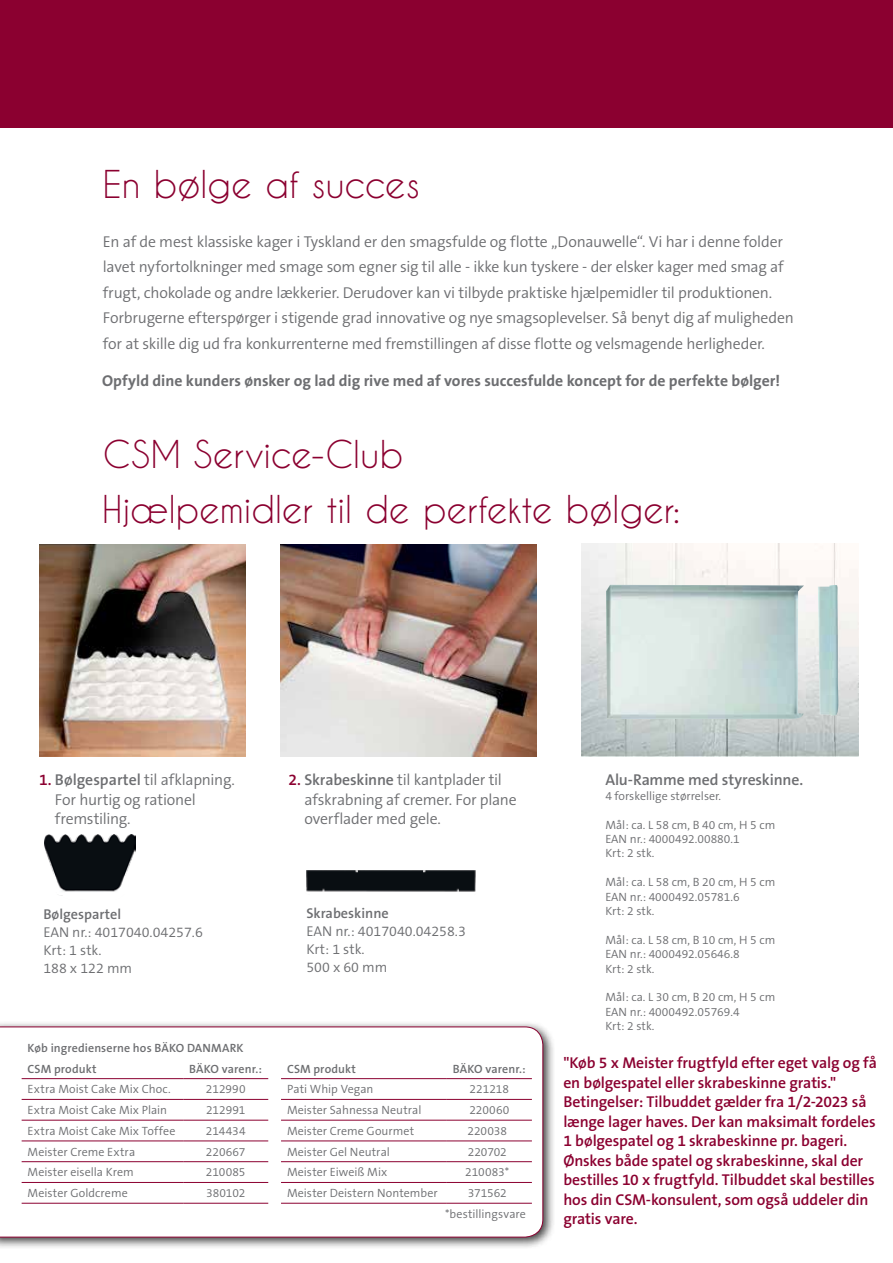
<style>
.page{position:relative;width:893px;height:1263px;background:#fff}
.page>*{position:absolute;margin:0;border:0;box-sizing:border-box;transform-origin:0 0}
.t1{font:36px "Caviar Dreams";color:#8b0030}
.t2{font:300 15.75px/19.5px "The Sans B4";letter-spacing:-.015em;color:#6d6e71}
.t3{font:600 15.75px/19.5px "The Sans B6";letter-spacing:-.01em;color:#8b0030}
.t4{font:700 15.75px "The Sans B7";color:#6d6e71}
.t5{font:600 15.75px "The Sans B6";letter-spacing:-.005em;color:#6d6e71}
.t6{font:300 14.25px/18px "The Sans B4";color:#6d6e71}
.t7{font:600 14.25px "The Sans B6";color:#6d6e71}
.t8{font:300 12px/14.4px "The Sans B4";color:#6d6e71}
.t9{font:600 12px/20.7px "The Sans B6";letter-spacing:.01em;color:#6d6e71}
.s1{font-family:"The Sans B6";font-weight:600;color:#8b0030}
.s2{font-family:"The Sans B6";font-weight:600}
</style>
<div class="page">
<div style="left:0;top:0;width:893px;height:128px;background:#8b0030"></div>
<img style="left:581px;top:543px;width:278px;height:214px">
<img style="left:39px;top:544px;width:207px;height:213px">
<img style="left:280px;top:544px;width:256px;height:213px">
<img style="left:306px;top:870px;width:170px;height:22px">
<img style="left:44px;top:835px;width:91px;height:61px">
<div style="left:0;top:1020px;width:555px;height:229px;background:#000;opacity:.75"></div>
<svg style="left:0;top:1026px;width:544px;height:212px"></svg>
<hr style="left:22px;top:1078px;width:161px;height:1px;background:#8b0030">
<hr style="left:183px;top:1078px;width:85px;height:1px;background:#8b0030">
<hr style="left:281px;top:1078px;width:166px;height:1px;background:#8b0030">
<hr style="left:447px;top:1078px;width:85px;height:1px;background:#8b0030">
<hr style="left:22px;top:1099px;width:161px;height:1px;background:#8b0030">
<hr style="left:183px;top:1099px;width:85px;height:1px;background:#8b0030">
<hr style="left:281px;top:1099px;width:166px;height:1px;background:#8b0030">
<hr style="left:447px;top:1099px;width:85px;height:1px;background:#8b0030">
<hr style="left:22px;top:1120px;width:161px;height:1px;background:#8b0030">
<hr style="left:183px;top:1120px;width:85px;height:1px;background:#8b0030">
<hr style="left:22px;top:1141px;width:161px;height:1px;background:#8b0030">
<hr style="left:183px;top:1141px;width:85px;height:1px;background:#8b0030">
<hr style="left:22px;top:1203px;width:161px;height:1px;background:#8b0030">
<hr style="left:183px;top:1203px;width:85px;height:1px;background:#8b0030">
<hr style="left:281px;top:1120px;width:166px;height:1px;background:#8b0030">
<hr style="left:447px;top:1120px;width:85px;height:1px;background:#8b0030">
<hr style="left:22px;top:1161px;width:161px;height:1px;background:#8b0030">
<hr style="left:183px;top:1161px;width:85px;height:1px;background:#8b0030">
<hr style="left:22px;top:1182px;width:161px;height:1px;background:#8b0030">
<hr style="left:183px;top:1182px;width:85px;height:1px;background:#8b0030">
<hr style="left:281px;top:1141px;width:166px;height:1px;background:#8b0030">
<hr style="left:447px;top:1141px;width:85px;height:1px;background:#8b0030">
<hr style="left:281px;top:1161px;width:166px;height:1px;background:#8b0030">
<hr style="left:447px;top:1161px;width:85px;height:1px;background:#8b0030">
<hr style="left:281px;top:1182px;width:166px;height:1px;background:#8b0030">
<hr style="left:447px;top:1182px;width:85px;height:1px;background:#8b0030">
<hr style="left:281px;top:1203px;width:166px;height:1px;background:#8b0030">
<hr style="left:447px;top:1203px;width:85px;height:1px;background:#8b0030">
<img style="left:606px;top:585px;width:232px;height:134px">
<h1 class="t1" style="left:103px;top:163px;width:319px">En bølge af succes</h1>
<p class="t2" style="left:103px;top:229px;width:692px;line-height:25.5px">En af de mest klassiske kager i Tyskland er den smagsfulde og flotte „Donauwelle“. Vi har i denne folder lavet nyfortolkninger med smage som egner sig til alle - ikke kun tyskere - der elsker kager med smag af frugt, chokolade og andre lækkerier. Derudover kan vi tilbyde praktiske hjælpemidler til produktionen.<br>Forbrugerne efterspørger i stigende grad innovative og nye smagsoplevelser. Så benyt dig af muligheden for at skille dig ud fra konkurrenterne med fremstillingen af disse flotte og velsmagende herligheder.</p>
<p class="t4" style="left:102px;top:372px;width:680px">Opfyld dine kunders ønsker og lad dig rive med af vores succesfulde koncept for de perfekte bølger!</p>
<h1 class="t1" style="left:103px;top:433px;width:302px">CSM Service-Club</h1>
<h1 class="t1" style="left:102px;top:487px;width:580px">Hjælpemidler til de perfekte bølger:</h1>
<p class="t2" style="left:55px;top:771px;width:181px;text-indent:-16px"><span class="s1">1.</span> <span class="s2">Bølgespartel</span> til afklapning.<br>For hurtig og rationel fremstiling.</p>
<p class="t2" style="left:304px;top:771px;width:214px;text-indent:-16px"><span class="s1">2.</span> <span class="s2">Skrabeskinne</span> til kantplader til afskrabning af cremer. For plane overflader med gele.</p>
<p class="t7" style="left:43px;top:906px;width:79px">Bølgespartel</p>
<p class="t6" style="left:43px;top:923px;width:161px">EAN nr.: 4017040.04257.6<br>Krt: 1 stk.<br>188 x 122 mm</p>
<p class="t7" style="left:306px;top:906px;width:84px">Skrabeskinne</p>
<p class="t6" style="left:306px;top:923px;width:161px">EAN nr.: 4017040.04258.3<br>Krt: 1 stk.<br>500 x 60 mm</p>
<p class="t9" style="left:28px;top:1038px;width:218px">Køb ingredienserne hos BÄKO DANMARK<br>CSM produkt</p>
<p class="t9" style="left:189px;top:1059px;width:74px">BÄKO varenr.:</p>
<p class="t9" style="left:287px;top:1059px;width:71px">CSM produkt</p>
<p class="t9" style="left:453px;top:1059px;width:74px">BÄKO varenr.:</p>
<p class="t8" style="left:28px;top:1082px;width:145px">Extra Moist Cake Mix Choc.</p>
<p class="t8" style="left:206px;top:1082px;width:41px">212990</p>
<p class="t8" style="left:287px;top:1082px;width:88px">Pati Whip Vegan</p>
<p class="t8" style="left:470px;top:1082px;width:41px">221218</p>
<p class="t8" style="left:28px;top:1103px;width:141px">Extra Moist Cake Mix Plain</p>
<p class="t8" style="left:206px;top:1103px;width:41px">212991</p>
<p class="t8" style="left:287px;top:1103px;width:136px">Meister Sahnessa Neutral</p>
<p class="t8" style="left:469px;top:1103px;width:42px">220060</p>
<p class="t8" style="left:28px;top:1124px;width:149px">Extra Moist Cake Mix Toffee</p>
<p class="t8" style="left:206px;top:1124px;width:41px">214434</p>
<p class="t8" style="left:287px;top:1124px;width:129px">Meister Creme Gourmet</p>
<p class="t8" style="left:467px;top:1124px;width:41px">220038</p>
<p class="t8" style="left:28px;top:1145px;width:109px">Meister Creme Extra</p>
<p class="t8" style="left:206px;top:1145px;width:41px">220667</p>
<p class="t8" style="left:287px;top:1145px;width:104px">Meister Gel Neutral</p>
<p class="t8" style="left:468px;top:1145px;width:40px">220702</p>
<p class="t8" style="left:28px;top:1166px;width:108px">Meister eisella Krem</p>
<p class="t8" style="left:206px;top:1166px;width:41px">210085</p>
<p class="t8" style="left:287px;top:1166px;width:102px">Meister Eiweiß Mix</p>
<p class="t8" style="left:465px;top:1166px;width:45px">210083*</p>
<p class="t8" style="left:28px;top:1186px;width:102px">Meister Goldcreme</p>
<p class="t8" style="left:206px;top:1186px;width:41px">380102</p>
<p class="t8" style="left:287px;top:1186px;width:152px">Meister Deistern Nontember</p>
<p class="t8" style="left:445px;top:1183px;width:82px;line-height:20.7px;text-align:center">371562 *bestillingsvare</p>
<p class="t5" style="left:605px;top:772px;width:199px">Alu-Ramme med styreskinne.</p>
<p class="t8" style="left:605px;top:789px;width:117px">4 forskellige størrelser.</p>
<p class="t8" style="left:605px;top:818px;width:171px">Mål: ca. L 58 cm, B 40 cm, H 5 cm<br>EAN nr.: 4000492.00880.1<br>Krt: 2 stk.</p>
<p class="t8" style="left:605px;top:875px;width:171px">Mål: ca. L 58 cm, B 20 cm, H 5 cm<br>EAN nr.: 4000492.05781.6<br>Krt: 2 stk.</p>
<p class="t8" style="left:605px;top:933px;width:171px">Mål: ca. L 58 cm, B 10 cm, H 5 cm<br>EAN nr.: 4000492.05646.8<br>Krt: 2 stk.</p>
<p class="t8" style="left:605px;top:991px;width:171px">Mål: ca. L 30 cm, B 20 cm, H 5 cm<br>EAN nr.: 4000492.05769.4<br>Krt: 2 stk.</p>
<p class="t3" style="left:563px;top:1054px;width:315px">"Køb 5 x Meister frugtfyld efter eget valg og få en bølgespatel eller skrabeskinne gratis." Betingelser: Tilbuddet gælder fra 1/2-2023 så længe lager haves. Der kan maksimalt fordeles 1 bølgespatel og 1 skrabeskinne pr. bageri.<br>Ønskes både spatel og skrabeskinne, skal der bestilles 10 x frugtfyld. Tilbuddet skal bestilles hos din CSM-konsulent, som også uddeler din gratis vare.</p>
</div>
